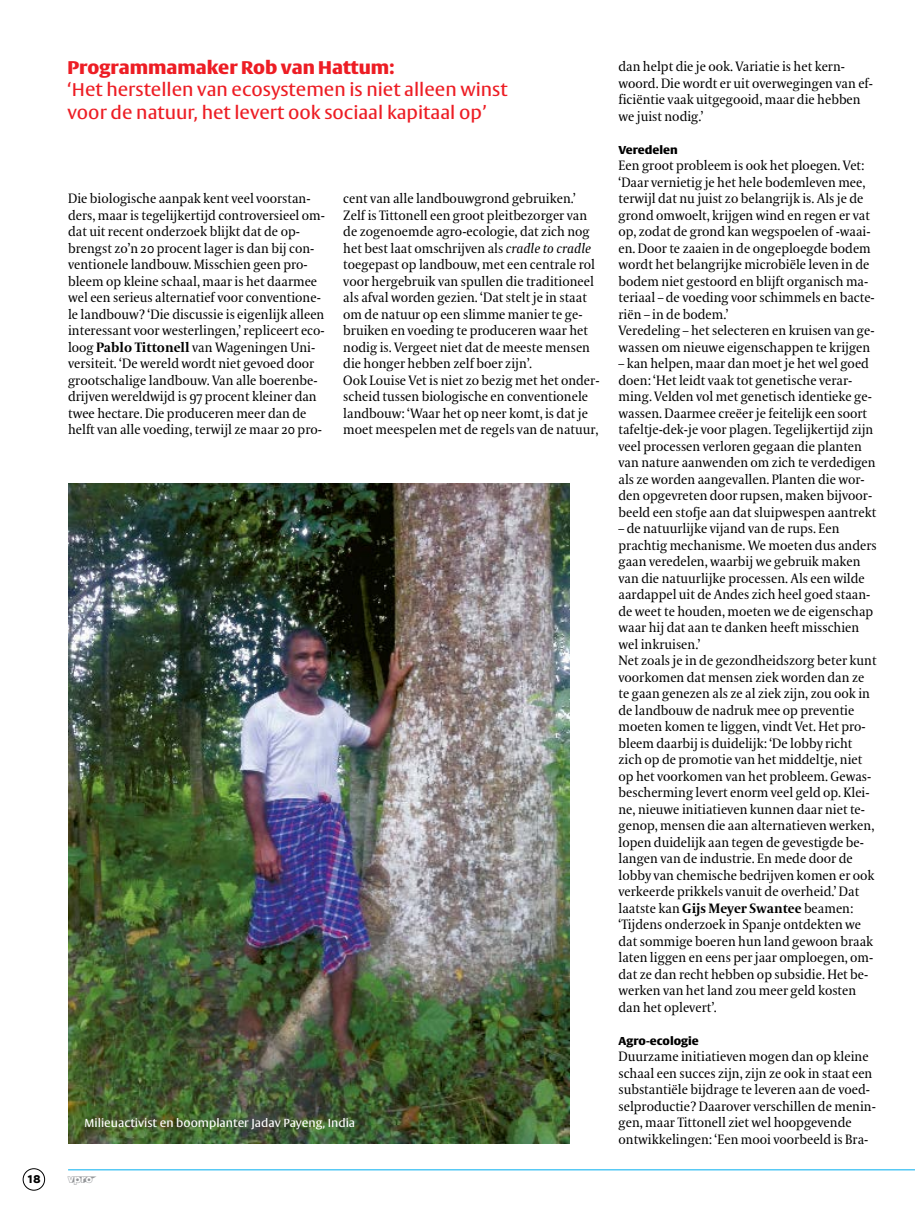
<style>
.page{position:relative;width:915px;height:1212px;background:#fff}
.page>*{position:absolute;margin:0;border:0;box-sizing:border-box;transform-origin:0 0}
.t1{font:18px/22.5px "VPRO Vesta";color:#ed1d24}
.t2{font:700 18px "VPRO Vesta";color:#ed1d24}
.t3{font:13.5px/16.5px "VPRO Coranto";color:#000}
.t4{font:700 12px "VPRO Thonik";color:#000}
.t5{font:11.4px "VPRO Vesta";color:#fff}
.t6{font:700 11.25px "VPRO Vesta";color:#000}
.s1{font-weight:700}
.s2{font-style:italic}
</style>
<div class="page">
<hr style="left:68px;top:1169px;width:846px;height:1px;background:#00aeef">
<div style="left:23px;top:1168px;width:22px;height:22px;border:1px solid #000;border-radius:50%"></div>
<img style="left:68px;top:484px;width:501px;height:660px">
<p class="t4" style="left:28px;top:1172px;width:15px">18</p>
<h1 class="t2" style="left:67px;top:60px;width:328px">Programmamaker Rob van Hattum:</h1>
<h1 class="t1" style="left:67px;top:80px;width:441px">‘Het herstellen van ecosystemen is niet alleen winst voor de natuur, het levert ook sociaal kapitaal op’</h1>
<p class="t3" style="left:68px;top:190px;width:258px">Die biologische aanpak kent veel voorstan&shy;ders, maar is tegelijkertijd controversieel om&shy;dat uit recent onderzoek blijkt dat de op&shy;brengst zo’n 20 procent lager is dan bij con&shy;ventionele landbouw. Misschien geen pro&shy;bleem op kleine schaal, maar is het daarmee wel een serieus alternatief voor conventione&shy;le landbouw? ‘Die discussie is eigenlijk alleen interessant voor westerlingen,’ repliceert eco&shy;loog <span class="s1">Pablo Tittonell</span> van Wageningen Uni&shy;versiteit. ‘De wereld wordt niet gevoed door grootschalige landbouw. Van alle boerenbe&shy;drijven wereldwijd is 97 procent kleiner dan twee hectare. Die produceren meer dan de helft van alle voeding, terwijl ze maar 20 pro-</p>
<p class="t3" style="left:343px;top:190px;width:258px">cent van alle landbouwgrond gebruiken.’ Zelf is Tittonell een groot pleitbezorger van de zogenoemde agro-ecologie, dat zich nog het best laat omschrijven als <span class="s2">cradle to cradle </span>toegepast op landbouw, met een centrale rol voor hergebruik van spullen die traditioneel als afval worden gezien. ‘Dat stelt je in staat om de natuur op een slimme manier te ge&shy;bruiken en voeding te produceren waar het nodig is. Vergeet niet dat de meeste mensen die honger hebben zelf boer zijn’.<br>Ook Louise Vet is niet zo bezig met het onder&shy;scheid tussen biologische en conventionele landbouw: ‘Waar het op neer komt, is dat je moet meespelen met de regels van de natuur,</p>
<p class="t5" style="left:84px;top:1118px;width:272px">Milieuactivist en boomplanter Jadav Payeng, India</p>
<p class="t3" style="left:618px;top:58px;width:256px">dan helpt die je ook. Variatie is het kern&shy;woord. Die wordt er uit overwegingen van ef&shy;ficiëntie vaak uitgegooid, maar die hebben we juist nodig.’</p>
<p class="t6" style="left:618px;top:145px;width:61px">Veredelen</p>
<p class="t3" style="left:618px;top:157px;width:258px">Een groot probleem is ook het ploegen. Vet: ‘Daar vernietig je het hele bodemleven mee, terwijl dat nu juist zo belangrijk is. Als je de grond omwoelt, krijgen wind en regen er vat op, zodat de grond kan wegspoelen of -waai&shy;en. Door te zaaien in de ongeploegde bodem wordt het belangrijke microbiële leven in de bodem niet gestoord en blijft organisch ma&shy;teriaal – de voeding voor schimmels en bacte&shy;riën – in de bodem.’<br>Veredeling – het selecteren en kruisen van ge&shy;wassen om nieuwe eigenschappen te krijgen</p>
<p class="t3" style="left:618px;top:355px;width:259px">– kan helpen, maar dan moet je het wel goed doen: ‘Het leidt vaak tot genetische verar&shy;ming. Velden vol met genetisch identieke ge&shy;wassen. Daarmee creëer je feitelijk een soort tafeltje-dek-je voor plagen. Tegelijkertijd zijn veel processen verloren gegaan die planten van nature aanwenden om zich te verdedigen als ze worden aangevallen. Planten die wor&shy;den opgevreten door rupsen, maken bijvoor&shy;beeld een stofje aan dat sluipwespen aantrekt</p>
<p class="t3" style="left:618px;top:520px;width:259px">– de natuurlijke vijand van de rups. Een prachtig mechanisme. We moeten dus anders gaan veredelen, waarbij we gebruik maken van die natuurlijke processen. Als een wilde aardappel uit de Andes zich heel goed staan&shy;de weet te houden, moeten we de eigenschap waar hij dat aan te danken heeft misschien wel inkruisen.’<br>Net zoals je in de gezondheidszorg beter kunt voorkomen dat mensen ziek worden dan ze te gaan genezen als ze al ziek zijn, zou ook in de landbouw de nadruk mee op preventie moeten komen te liggen, vindt Vet. Het pro&shy;bleem daarbij is duidelijk: ‘De lobby richt zich op de promotie van het middeltje, niet op het voorkomen van het probleem. Gewas&shy;bescherming levert enorm veel geld op. Klei&shy;ne, nieuwe initiatieven kunnen daar niet te&shy;genop, mensen die aan alternatieven werken, lopen duidelijk aan tegen de gevestigde be&shy;langen van de industrie. En mede door de lobby van chemische bedrijven komen er ook verkeerde prikkels vanuit de overheid.’ Dat laatste kan <span class="s1">Gijs Meyer Swantee</span> beamen: ‘Tijdens onderzoek in Spanje ontdekten we dat sommige boeren hun land gewoon braak laten liggen en eens per jaar omploegen, om&shy;dat ze dan recht hebben op subsidie. Het be&shy;werken van het land zou meer geld kosten dan het oplevert’.</p>
<p class="t6" style="left:618px;top:1036px;width:82px">Agro-ecologie</p>
<p class="t3" style="left:618px;top:1048px;width:259px">Duurzame initiatieven mogen dan op kleine schaal een succes zijn, zijn ze ook in staat een substantiële bijdrage te leveren aan de voed&shy;selproductie? Daarover verschillen de menin&shy;gen, maar Tittonell ziet wel hoopgevende ontwikkelingen: ‘Een mooi voorbeeld is Bra-</p>
</div>
